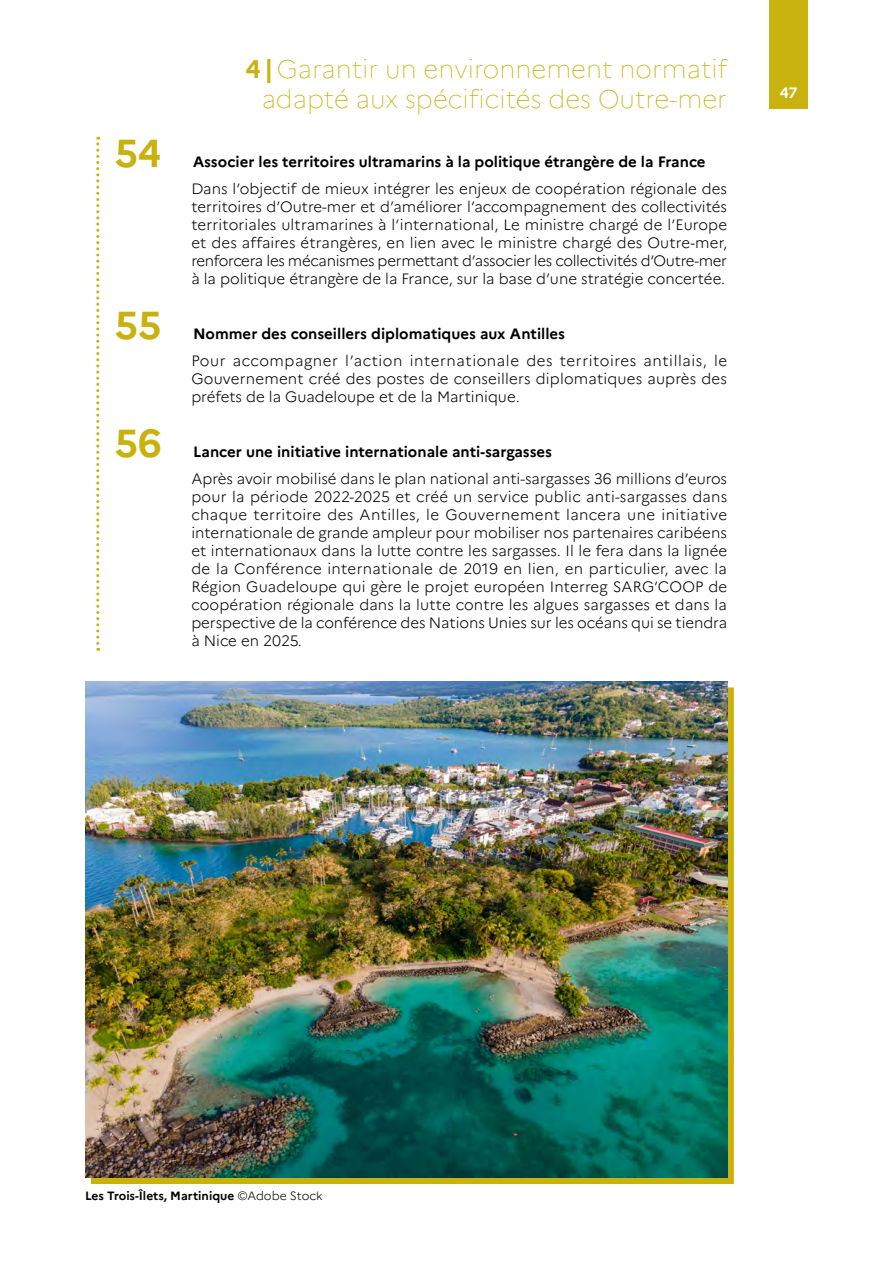
<style>
.page{position:relative;width:893px;height:1263px;background:#fff}
.page>*{position:absolute;margin:0;border:0;box-sizing:border-box;transform-origin:0 0}
.t1{font:700 39px "Marianne";color:#c7b20e}
.t2{font:100 25.5px/30.6px "Marianne";color:#c7b20e;text-align:right}
.t3{font:300 15px/18px "Marianne";color:#000;text-align:justify}
.t4{font:700 15px "Marianne";color:#000}
.t5{font:700 15px "Marianne";color:#fff}
.t6{font:700 12px "Marianne";color:#000}
.s1{font-weight:700}
.s2{font-weight:300}
</style>
<div class="page">
<div style="left:91px;top:688px;width:642px;height:496px;background:#c7b20e"></div>
<img style="left:85px;top:682px;width:642px;height:496px">
<div style="left:770px;top:0;width:38px;height:108px;background:#c7b20e"></div>
<svg style="left:96px;top:137px;width:3px;height:514px"></svg>
<h1 class="t1" style="left:115px;top:130px;width:48px">54</h1>
<h1 class="t1" style="left:115px;top:302px;width:48px">55</h1>
<h1 class="t1" style="left:115px;top:419px;width:48px">56</h1>
<h2 class="t2" style="left:246px;top:53px;width:483px"><span class="s1">4|</span>Garantir un environnement normatif adapté aux spécificités des Outre-mer</h2>
<p class="t4" style="left:193px;top:153px;width:514px">Associer les territoires ultramarins à la politique étrangère de la France</p>
<p class="t3" style="left:191px;top:180px;width:537px">Dans l’objectif de mieux intégrer les enjeux de coopération régionale des territoires d’Outre-mer et d’améliorer l’accompagnement des collectivités territoriales ultramarines à l’international, Le ministre chargé de l’Europe et des affaires étrangères, en lien avec le ministre chargé des Outre-mer, renforcera les mécanismes permettant d’associer les collectivités d’Outre-mer à la politique étrangère de la France, sur la base d’une stratégie concertée.</p>
<p class="t4" style="left:193px;top:325px;width:373px">Nommer des conseillers diplomatiques aux Antilles</p>
<p class="t3" style="left:191px;top:351px;width:537px">Pour accompagner l’action internationale des territoires antillais, le Gouvernement créé des postes de conseillers diplomatiques auprès des préfets de la Guadeloupe et de la Martinique.</p>
<p class="t4" style="left:193px;top:443px;width:360px">Lancer une initiative internationale anti-sargasses</p>
<p class="t3" style="left:191px;top:469px;width:537px">Après avoir mobilisé dans le plan national anti-sargasses 36 millions d’euros pour la période 2022-2025 et créé un service public anti-sargasses dans chaque territoire des Antilles, le Gouvernement lancera une initiative internationale de grande ampleur pour mobiliser nos partenaires caribéens et internationaux dans la lutte contre les sargasses. Il le fera dans la lignée de la Conférence internationale de 2019 en lien, en particulier, avec la Région Guadeloupe qui gère le projet européen Interreg SARG’COOP de coopération régionale dans la lutte contre les algues sargasses et dans la perspective de la conférence des Nations Unies sur les océans qui se tiendra à Nice en 2025.</p>
<p class="t5" style="left:780px;top:83px;width:19px">47</p>
<p class="t6" style="left:85px;top:1189px;width:239px">Les Trois-Îlets, Martinique <span class="s2">©Adobe Stock</span></p>
</div>
